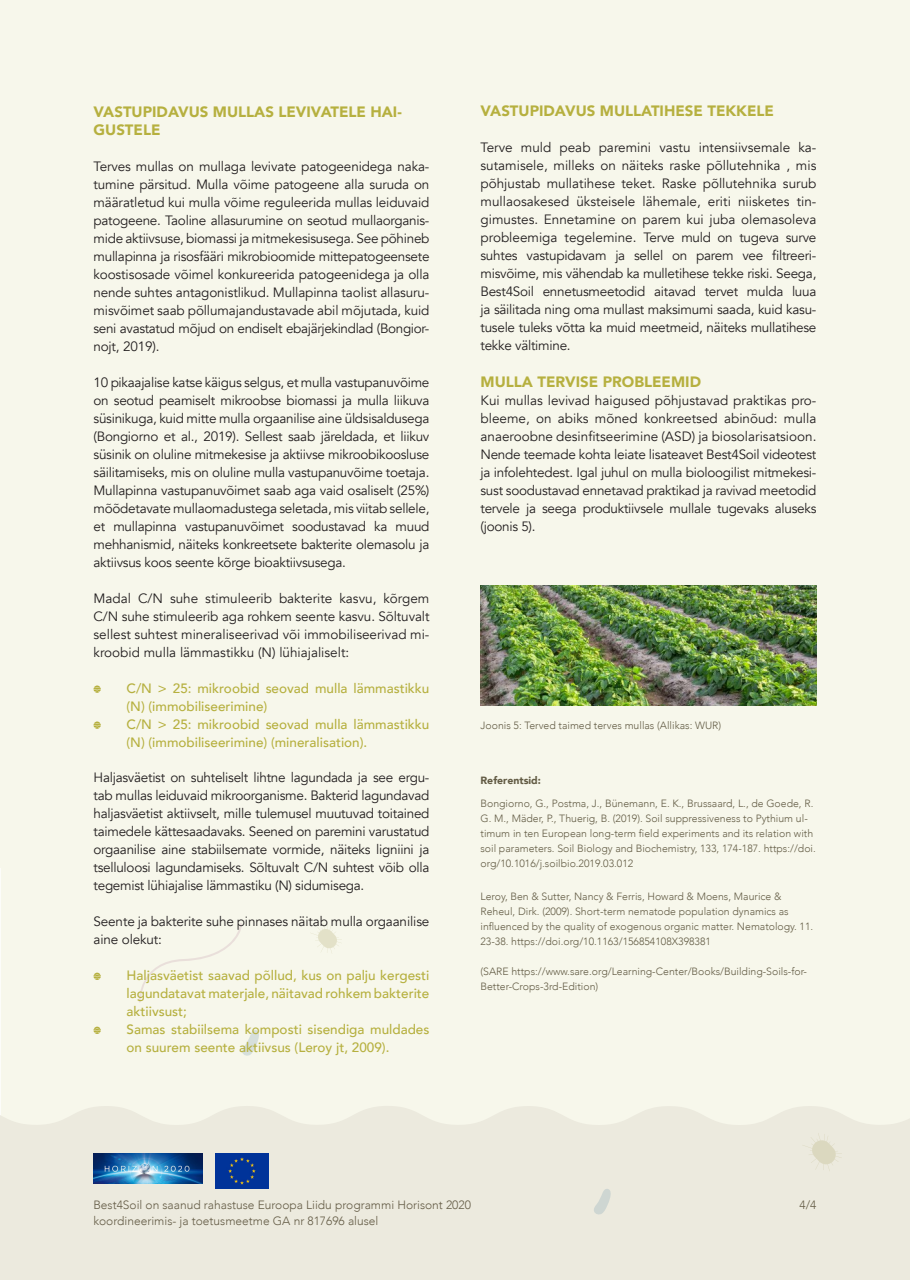
<style>
.page{position:relative;width:910px;height:1280px;background:#fff}
.page>*{position:absolute;margin:0;border:0;box-sizing:border-box;transform-origin:0 0}
.t1{font:900 15px/18px "Avenir";color:#b6b03f}
.t2{font:13.5px/18px "Avenir";letter-spacing:-.02em;color:#231f20;text-align:justify}
.t3{font:500 13.5px/18px "Avenir";color:#b6b03f}
.t4{font:300 12px "Avenir";color:#645c46}
.t5{font:300 10.5px/15px "Avenir";color:#635c45}
.t6{font:900 10.5px "Avenir";color:#635c45}
</style>
<div class="page">
<div style="left:0;top:214px;width:910px;height:892px;background:#f7f7eb"></div>
<div style="left:0;top:1106px;width:910px;height:174px;background:#eceade"></div>
<svg style="left:802px;top:1133px;width:40px;height:38px;background:#e6e4d4"></svg>
<div style="left:139px;top:923px;width:103px;height:79px;background:#f7f7eb"></div>
<svg style="left:594px;top:1188px;width:18px;height:27px"></svg>
<svg style="left:310px;top:923px;width:32px;height:31px"></svg>
<svg style="left:242px;top:1030px;width:19px;height:26px"></svg>
<div style="left:0;top:0;width:910px;height:214px;background:#f7f7eb"></div>
<img style="left:94px;top:1153px;width:109px;height:30px">
<img style="left:215px;top:1153px;width:54px;height:36px">
<svg style="left:94px;top:685px;width:7px;height:8px"></svg>
<svg style="left:94px;top:721px;width:7px;height:8px"></svg>
<svg style="left:94px;top:973px;width:7px;height:7px"></svg>
<svg style="left:94px;top:1027px;width:7px;height:7px"></svg>
<img style="left:480px;top:586px;width:336px;height:119px">
<p class="t1" style="left:94px;top:102px;width:310px">VASTUPIDAVUS MULLAS LEVIVATELE HAI-<br>GUSTELE</p>
<p class="t2" style="left:94px;top:157px;width:337px">Terves mullas on mullaga levivate patogeenidega naka&shy;tumine pärsitud. Mulla võime patogeene alla suruda on määratletud kui mulla võime reguleerida mullas leiduvaid patogeene. Taoline allasurumine on seotud mullaorganis&shy;mide aktiivsuse, biomassi ja mitmekesisusega. See põhineb mullapinna ja risosfääri mikrobioomide mittepatogeensete koostisosade võimel konkureerida patogeenidega ja olla nende suhtes antagonistlikud. Mullapinna taolist allasuru&shy;misvõimet saab põllumajandustavade abil mõjutada, kuid seni avastatud mõjud on endiselt ebajärjekindlad (Bongior&shy;nojt, 2019).</p>
<p class="t2" style="left:94px;top:373px;width:337px">10 pikaajalise katse käigus selgus, et mulla vastupanuvõime on seotud peamiselt mikroobse biomassi ja mulla liikuva süsinikuga, kuid mitte mulla orgaanilise aine üldsisaldusega (Bongiorno et al., 2019). Sellest saab järeldada, et liikuv süsinik on oluline mitmekesise ja aktiivse mikroobikoosluse säilitamiseks, mis on oluline mulla vastupanuvõime toetaja.<br>Mullapinna vastupanuvõimet saab aga vaid osaliselt (25%) mõõdetavate mullaomadustega seletada, mis viitab sellele, et mullapinna vastupanuvõimet soodustavad ka muud mehhanismid, näiteks konkreetsete bakterite olemasolu ja aktiivsus koos seente kõrge bioaktiivsusega.</p>
<p class="t2" style="left:94px;top:589px;width:337px">Madal C/N suhe stimuleerib bakterite kasvu, kõrgem C/N suhe stimuleerib aga rohkem seente kasvu. Sõltuvalt sellest suhtest mineraliseerivad või immobiliseerivad mi&shy;kroobid mulla lämmastikku (N) lühiajaliselt:</p>
<p class="t3" style="left:127px;top:678px;width:304px">C/N &gt; 25: mikroobid seovad mulla lämmastikku (N) (immobiliseerimine)</p>
<p class="t3" style="left:127px;top:714px;width:304px">C/N &gt; 25: mikroobid seovad mulla lämmastikku (N) (immobiliseerimine) (mineralisation).</p>
<p class="t2" style="left:94px;top:768px;width:337px">Haljasväetist on suhteliselt lihtne lagundada ja see ergu&shy;tab mullas leiduvaid mikroorganisme. Bakterid lagundavad haljasväetist aktiivselt, mille tulemusel muutuvad toitained taimedele kättesaadavaks. Seened on paremini varustatud orgaanilise aine stabiilsemate vormide, näiteks ligniini ja tselluloosi lagundamiseks. Sõltuvalt C/N suhtest võib olla tegemist lühiajalise lämmastiku (N) sidumisega.</p>
<p class="t2" style="left:94px;top:912px;width:337px">Seente ja bakterite suhe pinnases näitab mulla orgaanilise aine olekut:</p>
<p class="t3" style="left:127px;top:965px;width:304px;text-align:justify">Haljasväetist saavad põllud, kus on palju kergesti lagundatavat materjale, näitavad rohkem bakterite aktiivsust;</p>
<p class="t3" style="left:127px;top:1019px;width:304px">Samas stabiilsema komposti sisendiga muldades on suurem seente aktiivsus (Leroy jt, 2009).</p>
<p class="t1" style="left:480px;top:102px;width:295px">VASTUPIDAVUS MULLATIHESE TEKKELE</p>
<p class="t2" style="left:480px;top:139px;width:337px">Terve muld peab paremini vastu intensiivsemale ka&shy;sutamisele, milleks on näiteks raske põllutehnika , mis põhjustab mullatihese teket. Raske põllutehnika surub mullaosakesed üksteisele lähemale, eriti niisketes tin&shy;gimustes. Ennetamine on parem kui juba olemasoleva probleemiga tegelemine. Terve muld on tugeva surve suhtes vastupidavam ja sellel on parem vee filtreeri&shy;misvõime, mis vähendab ka mulletihese tekke riski. Seega, Best4Soil ennetusmeetodid aitavad tervet mulda luua ja säilitada ning oma mullast maksimumi saada, kuid kasu&shy;tusele tuleks võtta ka muid meetmeid, näiteks mullatihese tekke vältimine.</p>
<p class="t1" style="left:480px;top:373px;width:222px">MULLA TERVISE PROBLEEMID</p>
<p class="t2" style="left:480px;top:392px;width:337px">Kui mullas levivad haigused põhjustavad praktikas pro&shy;bleeme, on abiks mõned konkreetsed abinõud: mulla anaeroobne desinfitseerimine (ASD) ja biosolarisatsioon.<br>Nende teemade kohta leiate lisateavet Best4Soil videotest ja infolehtedest. Igal juhul on mulla bioloogilist mitmekesi&shy;sust soodustavad ennetavad praktikad ja ravivad meetodid tervele ja seega produktiivsele mullale tugevaks aluseks (joonis 5).</p>
<p class="t5" style="left:480px;top:718px;width:242px">Joonis 5: Terved taimed terves mullas (Allikas: WUR)</p>
<p class="t6" style="left:480px;top:771px;width:62px">Referentsid:</p>
<p class="t5" style="left:480px;top:795px;width:337px">Bongiorno, G., Postma, J., Bünemann, E. K., Brussaard, L., de Goede, R.<br>G. M., Mäder, P., Thuerig, B. (2019). Soil suppressiveness to Pythium ul&shy;timum in ten European long-term field experiments and its relation with soil parameters. Soil Biology and Biochemistry, 133, 174-187. https://doi. org/10.1016/j.soilbio.2019.03.012</p>
<p class="t5" style="left:480px;top:888px;width:334px">Leroy, Ben &amp; Sutter, Nancy &amp; Ferris, Howard &amp; Moens, Maurice &amp; Reheul, Dirk. (2009). Short-term nematode population dynamics as influenced by the quality of exogenous organic matter. Nematology. 11.<br>23-38. https://doi.org/10.1163/156854108X398381</p>
<p class="t5" style="left:480px;top:963px;width:328px">(SARE https://www.sare.org/Learning-Center/Books/Building-Soils-for-<br>Better-Crops-3rd-Edition)</p>
<p class="t4" style="left:93px;top:1197px;width:379px">Best4Soil on saanud rahastuse Euroopa Liidu programmi Horisont 2020</p>
<p class="t4" style="left:93px;top:1214px;width:287px">koordineerimis- ja toetusmeetme GA nr 817696 alusel</p>
<p class="t4" style="left:799px;top:1197px;width:18px">4/4</p>
</div>
